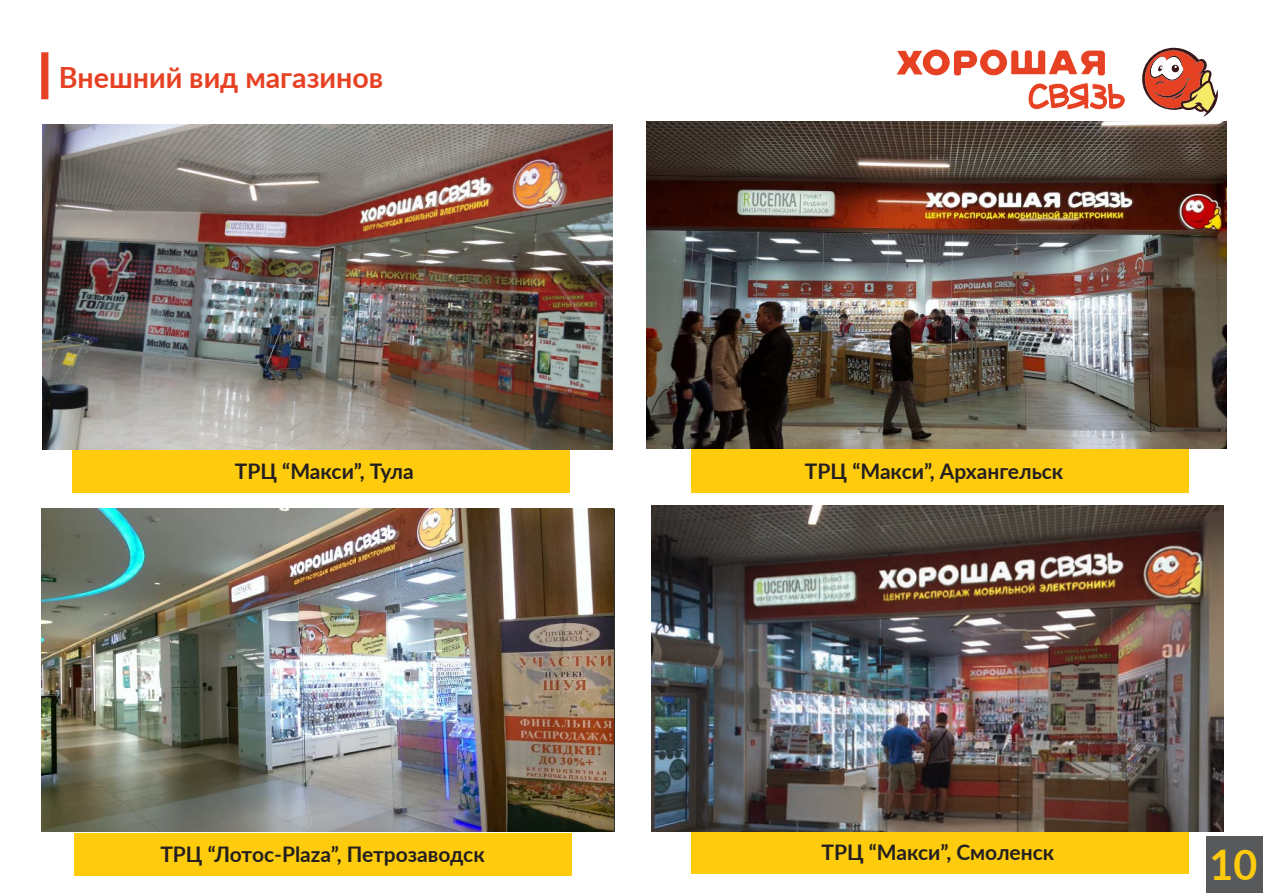
<style>
.page{position:relative;width:1263px;height:893px;background:#fff}
.page>*{position:absolute;margin:0;border:0;box-sizing:border-box;transform-origin:0 0}
.t1{font:700 41.25px "Lato";color:#fecb0d}
.t2{font:700 28.65px "Lato";color:#e74124}
.t3{font:700 21px "Lato";color:#231f20}
</style>
<div class="page">
<div style="left:41px;top:52px;width:7px;height:47px;background:#e74124"></div>
<div style="left:73px;top:450px;width:497px;height:43px;background:#fecb0d"></div>
<div style="left:74px;top:833px;width:498px;height:42px;background:#fecb0d"></div>
<div style="left:691px;top:442px;width:497px;height:51px;background:#fecb0d"></div>
<div style="left:691px;top:823px;width:497px;height:51px;background:#fecb0d"></div>
<svg style="left:896px;top:49px;width:229px;height:61px"></svg>
<svg style="left:1142px;top:47px;width:76px;height:70px"></svg>
<img style="left:651px;top:506px;width:573px;height:326px">
<div style="left:1206px;top:836px;width:57px;height:57px;background:#58595b"></div>
<img style="left:42px;top:508px;width:572px;height:324px">
<img style="left:646px;top:122px;width:581px;height:326px">
<img style="left:43px;top:125px;width:570px;height:325px">
<h2 class="t2" style="left:59px;top:60px;width:326px">Внешний вид магазинов</h2>
<p class="t3" style="left:235px;top:459px;width:180px">ТРЦ “Макси”, Тула</p>
<p class="t3" style="left:160px;top:841px;width:326px">ТРЦ “Лотос-Plaza”, Петрозаводск</p>
<p class="t3" style="left:805px;top:459px;width:260px">ТРЦ “Макси”, Архангельск</p>
<p class="t3" style="left:821px;top:840px;width:234px">ТРЦ “Макси”, Смоленск</p>
<h1 class="t1" style="left:1209px;top:841px;width:49px">10</h1>
</div>
